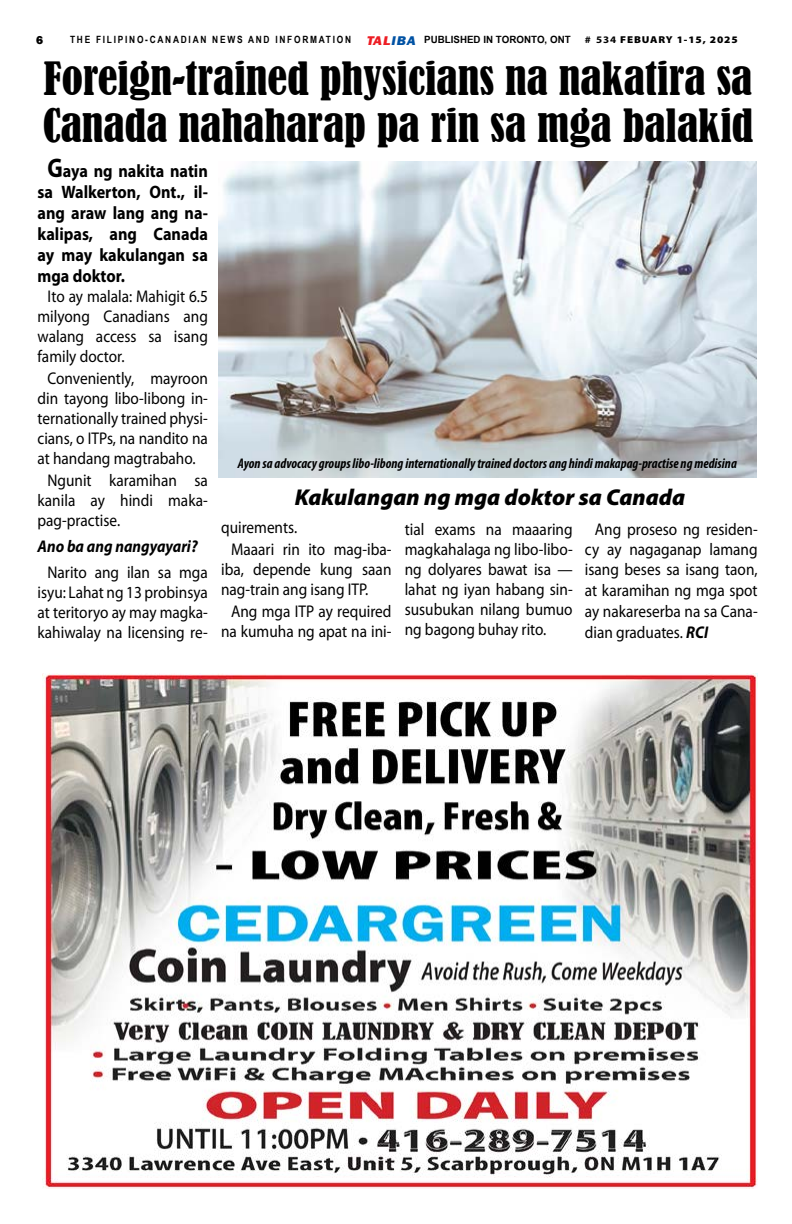
<style>
.page{position:relative;width:792px;height:1224px;background:#fff}
.page>*{position:absolute;margin:0;border:0;box-sizing:border-box;transform-origin:0 0}
.t1{font:condensed 43px/47px "Bernard";color:#000}
.t2{font:italic 900 23px "Myriad Pro";color:#000}
.t3{font:700 18px/21px "Myriad Pro";color:#000;text-align:justify;scale:.9 1}
.t4{font:17px/20px "Myriad Pro";color:#000;text-align:justify;scale:.9 1}
.t5{font:italic 700 17px "Myriad Pro";color:#000;scale:.9 1}
.t6{font:italic 700 condensed 14px "Myriad Pro";color:#000}
.t7{font:800 12px "Franklin Gothic";color:#000}
.t8{font:700 10px "Arial Narrow";letter-spacing:.17em;color:#000}
.t9{font:900 10px "Myriad Pro";letter-spacing:.08em;color:#000;scale:1.1 1}
.s1{font-family:"Franklin Gothic";font-weight:800;font-style:italic;font-size:13px;color:#ed1d24}
.s2{font-family:"Franklin Gothic";font-weight:800;font-style:italic;font-size:13px;color:#0052a4}
.s3{font-weight:700}
.s4{font-size:27px}
.s5{font-weight:700;font-style:italic}
</style>
<div class="page">
<img style="left:42px;top:674px;width:716px;height:515px">
<img style="left:218px;top:162px;width:538px;height:316px">
<p class="t7" style="left:36px;top:33px;width:9px">6</p>
<p class="t8" style="left:70px;top:32px;width:502px">THE FILIPINO-CANADIAN NEWS AND INFORMATION <span class="s1">TAL</span><span class="s2">IBA</span> PUBLISHED IN TORONTO, ONT</p>
<p class="t9" style="left:585px;top:33px;width:140px"><span class="s3"># 534</span> FEBUARY 1-15, 2025</p>
<h1 class="t1" style="left:43px;top:55px;width:712px">Foreign-trained physicians na nakatira sa<br>Canada nahaharap pa rin sa mga balakid</h1>
<p class="t3" style="left:38px;top:160px;width:191px;text-indent:10px"><span class="s4">G</span>aya ng nakita natin sa Walkerton, Ont., il&shy;ang araw lang ang na&shy;kalipas, ang Canada ay may kakulangan sa mga doktor.</p>
<p class="t4" style="left:37px;top:286px;width:191px;text-indent:10px">Ito ay malala: Mahigit 6.5 milyong Canadians ang walang access sa isang family doctor.</p>
<p class="t4" style="left:37px;top:368px;width:191px;text-indent:10px">Conveniently, mayroon din tayong libo-libong in&shy;ternationally trained physi&shy;cians, o ITPs, na nandito na at handang magtrabaho.</p>
<p class="t4" style="left:38px;top:470px;width:191px;text-indent:10px">Ngunit karamihan sa kanila ay hindi maka&shy;pag-practise.</p>
<p class="t5" style="left:38px;top:535px;width:180px">Ano ba ang nangyayari?</p>
<p class="t4" style="left:38px;top:562px;width:191px;text-align:center">Narito ang ilan sa mga isyu: Lahat ng 13 probinsya at teritoryo ay may magka&shy;kahiwalay na licensing re-</p>
<p class="t6" style="left:238px;top:455px;width:501px">Ayon sa advocacy groups libo-libong internationally trained doctors ang hindi makapag-practise ng medisina</p>
<h2 class="t2" style="left:295px;top:482px;width:392px">Kakulangan ng mga doktor sa Canada</h2>
<p class="t4" style="left:231px;top:516px;width:180px;line-height:22px;text-indent:-10px">quirements.<br>Maaari rin ito mag-iba-</p>
<p class="t4" style="left:221px;top:559px;width:191px">iba, depende kung saan nag-train ang isang ITP.</p>
<p class="t4" style="left:221px;top:601px;width:191px;text-align:center">Ang mga ITP ay required na kumuha ng apat na ini-</p>
<p class="t4" style="left:405px;top:519px;width:188px">tial exams na maaaring magkahalaga ng libo-libo&shy;ng dolyares bawat isa — lahat ng iyan habang sin&shy;susubukan nilang bumuo ng bagong buhay rito.</p>
<p class="t4" style="left:585px;top:518px;width:194px;line-height:20.6px;text-indent:10px">Ang proseso ng residen&shy;cy ay nagaganap lamang isang beses sa isang taon, at karamihan ng mga spot ay nakareserba na sa Cana&shy;dian graduates. <span class="s5">RCI</span></p>
</div>
